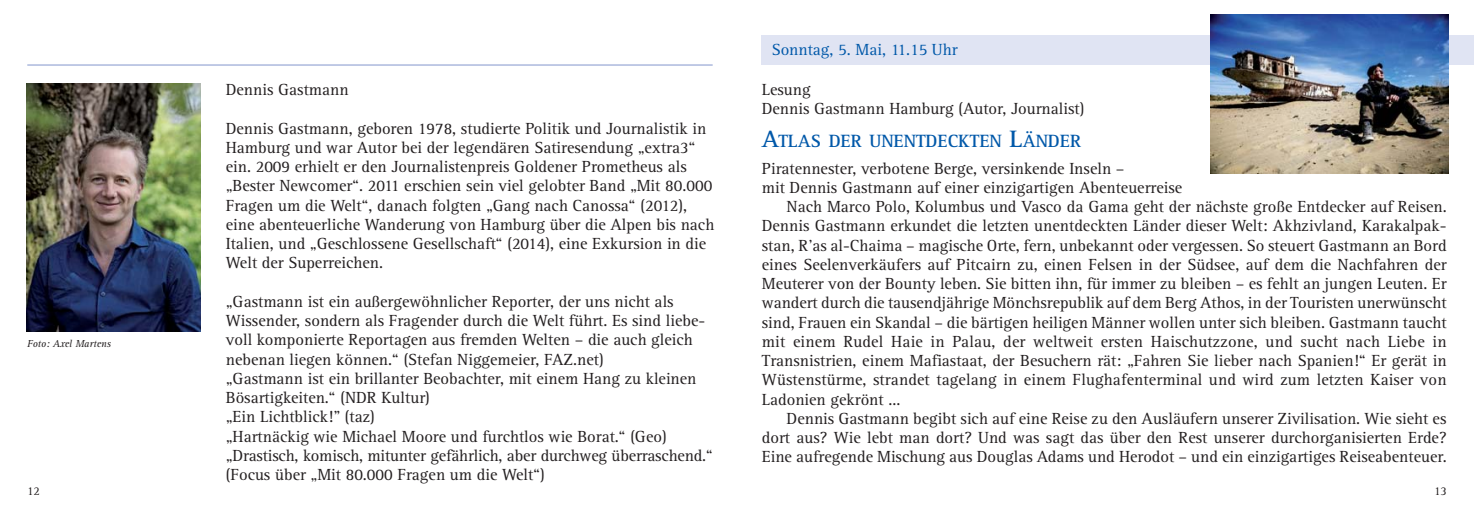
<style>
.page{position:relative;width:1474px;height:521px;background:#fff}
.page>*{position:absolute;margin:0;border:0;box-sizing:border-box;transform-origin:0 0}
.t1{font:700 18.38px "Rotis Serif";color:#0058a9}
.t2{font:16.62px/19.2px "Rotis Serif";color:#231f20}
.t3{font:16.62px "Rotis Serif";color:#0058a9}
.t4{font:12.25px "Rotis Serif";color:#231f20}
.t5{font:italic 10.5px "Rotis Serif";color:#231f20}
.s1{font-size:24.5px}
</style>
<div class="page">
<div style="left:761px;top:35px;width:712px;height:29px;background:#e0e4f3"></div>
<hr style="left:27px;top:65px;width:685px;height:1px;background:#8296cc">
<img style="left:27px;top:84px;width:174px;height:248px">
<img style="left:1210px;top:15px;width:238px;height:159px">
<p class="t5" style="left:27px;top:340px;width:85px">Foto: Axel Martens</p>
<p class="t4" style="left:27px;top:487px;width:14px">12</p>
<p class="t2" style="left:226px;top:81px;width:124px">Dennis Gastmann</p>
<p class="t2" style="left:226px;top:120px;width:490px">Dennis Gastmann, geboren 1978, studierte Politik und Journalistik in Hamburg und war Autor bei der legendären Satiresendung „extra3“ ein. 2009 erhielt er den Journalistenpreis Goldener Prometheus als „Bester Newcomer“. 2011 erschien sein viel gelobter Band „Mit 80.000<br>Fragen um die Welt“, danach folgten „Gang nach Canossa“ (2012), eine abenteuerliche Wanderung von Hamburg über die Alpen bis nach Italien, und „Geschlossene Gesellschaft“ (2014), eine Exkursion in die Welt der Superreichen.</p>
<p class="t2" style="left:226px;top:293px;width:488px">„Gastmann ist ein außergewöhnlicher Reporter, der uns nicht als Wissender, sondern als Fragender durch die Welt führt. Es sind liebe&shy;voll komponierte Reportagen aus fremden Welten – die auch gleich nebenan liegen können.“ (Stefan Niggemeier, FAZ.net)<br>„Gastmann ist ein brillanter Beobachter, mit einem Hang zu kleinen Bösartigkeiten.“ (NDR Kultur)<br>„Ein Lichtblick!” (taz)<br>„Hartnäckig wie Michael Moore und furchtlos wie Borat.“ (Geo) „Drastisch, komisch, mitunter gefährlich, aber durchweg überraschend.“ (Focus über „Mit 80.000 Fragen um die Welt“)</p>
<p class="t3" style="left:771px;top:43px;width:187px">Sonntag, 5. Mai, 11.15 Uhr</p>
<p class="t2" style="left:761px;top:81px;width:324px">Lesung<br>Dennis Gastmann Hamburg (Autor, Journalist)</p>
<p class="t1" style="left:761px;top:134px;width:321px"><span class="s1">A</span>TLAS DER UNENTDECKTEN <span class="s1">L</span>ÄNDER</p>
<p class="t2" style="left:761px;top:160px;width:364px">Piratennester, verbotene Berge, versinkende Inseln –</p>
<p class="t2" style="left:761px;top:179px;width:422px">mit Dennis Gastmann auf einer einzigartigen Abenteuerreise</p>
<p class="t2" style="left:786px;top:198px;width:661px">Nach Marco Polo, Kolumbus und Vasco da Gama geht der nächste große Entdecker auf Reisen.</p>
<p class="t2" style="left:761px;top:218px;width:686px">Dennis Gastmann erkundet die letzten unentdeckten Länder dieser Welt: Akhzivland, Karakalpak-</p>
<p class="t2" style="left:761px;top:237px;width:686px">stan, R’as al-Chaima – magische Orte, fern, unbekannt oder vergessen. So steuert Gastmann an Bord</p>
<p class="t2" style="left:761px;top:256px;width:686px">eines Seelenverkäufers auf Pitcairn zu, einen Felsen in der Südsee, auf dem die Nachfahren der</p>
<p class="t2" style="left:761px;top:275px;width:686px">Meuterer von der Bounty leben. Sie bitten ihn, für immer zu bleiben – es fehlt an jungen Leuten. Er</p>
<p class="t2" style="left:761px;top:295px;width:686px">wandert durch die tausendjährige Mönchsrepublik auf dem Berg Athos, in der Touristen unerwünscht</p>
<p class="t2" style="left:761px;top:314px;width:686px">sind, Frauen ein Skandal – die bärtigen heiligen Männer wollen unter sich bleiben. Gastmann taucht</p>
<p class="t2" style="left:761px;top:333px;width:686px">mit einem Rudel Haie in Palau, der weltweit ersten Haischutzzone, und sucht nach Liebe in</p>
<p class="t2" style="left:761px;top:352px;width:686px">Transnistrien, einem Mafiastaat, der Besuchern rät: „Fahren Sie lieber nach Spanien!“ Er gerät in</p>
<p class="t2" style="left:761px;top:372px;width:686px">Wüstenstürme, strandet tagelang in einem Flughafenterminal und wird zum letzten Kaiser von</p>
<p class="t2" style="left:761px;top:391px;width:140px">Ladonien gekrönt ...</p>
<p class="t2" style="left:786px;top:410px;width:661px">Dennis Gastmann begibt sich auf eine Reise zu den Ausläufern unserer Zivilisation. Wie sieht es</p>
<p class="t2" style="left:761px;top:429px;width:686px">dort aus? Wie lebt man dort? Und was sagt das über den Rest unserer durchorganisierten Erde?</p>
<p class="t2" style="left:761px;top:449px;width:686px">Eine aufregende Mischung aus Douglas Adams und Herodot – und ein einzigartiges Reiseabenteuer.</p>
<p class="t4" style="left:1433px;top:487px;width:14px">13</p>
</div>
